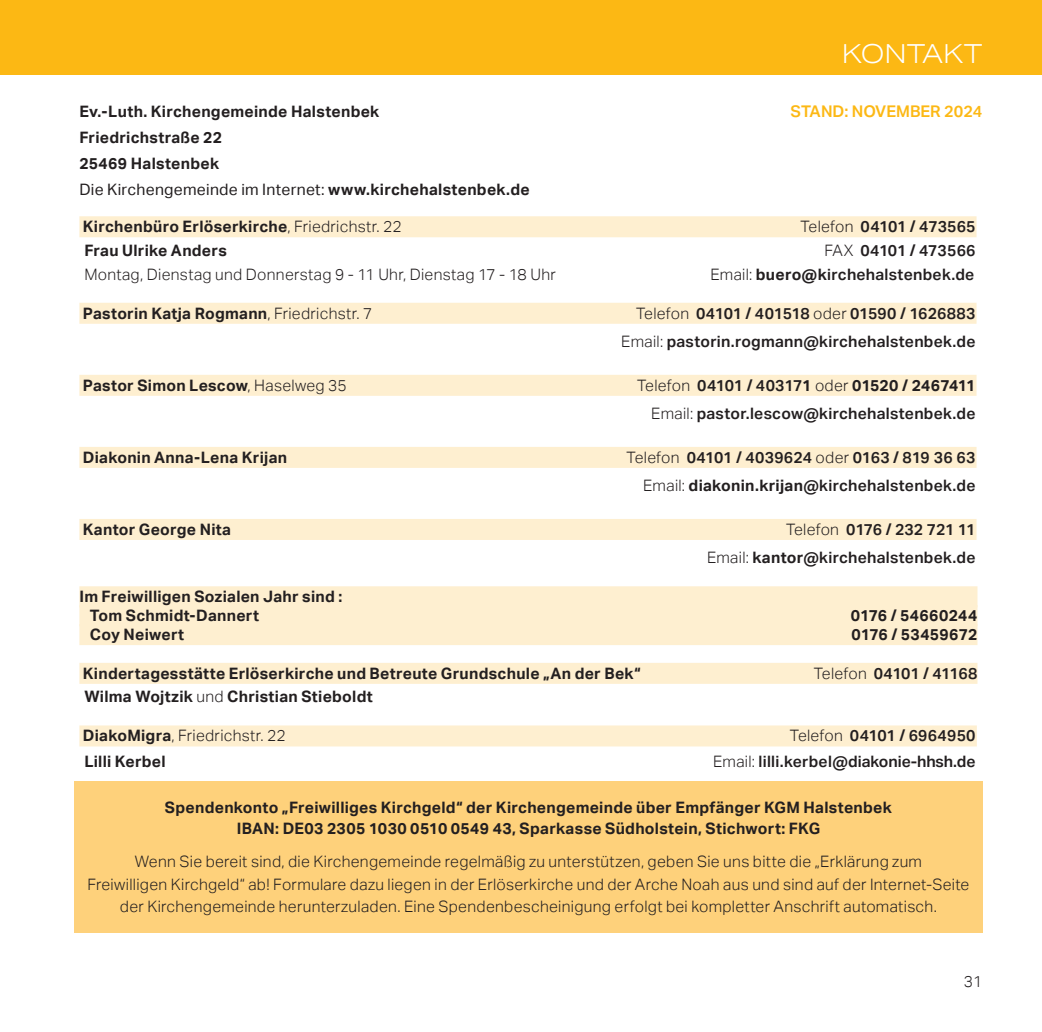
<style>
.page{position:relative;width:1042px;height:1032px;background:#fff}
.page>*{position:absolute;margin:0;border:0;box-sizing:border-box;transform-origin:0 0}
._00_Titel_IS{font:300 26.25px "Aktiv Grotesk Ex";color:#fff}
._00_Titel{font:600 16.1px "Aktiv Grotesk";color:#fcb814}
.t1{font:700 15.75px/18.9px "Aktiv Grotesk";letter-spacing:.015em;color:#231f20}
.t2{font:300 15.75px "Aktiv Grotesk";letter-spacing:.02em;color:#231f20}
.t3{font:600 15.75px "Aktiv Grotesk";letter-spacing:.015em;color:#231f20}
.t4{font:600 15.75px "Aktiv Grotesk";letter-spacing:-.01em;color:#231f20}
.t5{font:15.75px "Aktiv Grotesk";letter-spacing:.015em;color:#231f20}
.t6{font:600 15.75px "Aktiv Grotesk";letter-spacing:-.03em;color:#231f20}
.s1{font-weight:700}
.s2{font-weight:300}
.s3{font-weight:600}
</style>
<div class="page">
<div style="left:0;top:0;width:1042px;height:74px;background:#fcb814"></div>
<div style="left:74px;top:781px;width:908px;height:152px;background:#fed17b"></div>
<div style="left:79px;top:216px;width:897px;height:21px;background:#feefd0"></div>
<div style="left:79px;top:303px;width:897px;height:21px;background:#feefd0"></div>
<div style="left:79px;top:375px;width:897px;height:21px;background:#feefd0"></div>
<div style="left:79px;top:447px;width:897px;height:21px;background:#feefd0"></div>
<div style="left:79px;top:519px;width:897px;height:21px;background:#feefd0"></div>
<div style="left:79px;top:586px;width:898px;height:21px;background:#feefd0"></div>
<div style="left:79px;top:605px;width:898px;height:21px;background:#feefd0"></div>
<div style="left:79px;top:624px;width:898px;height:21px;background:#feefd0"></div>
<div style="left:79px;top:663px;width:898px;height:21px;background:#feefd0"></div>
<div style="left:79px;top:725px;width:898px;height:21px;background:#feefd0"></div>
<p class="_00_Titel_IS" style="left:842px;top:39px;width:142px">KONTAKT</p>
<p class="t1" style="left:79px;top:102px;width:301px">Ev.-Luth. Kirchengemeinde Halstenbek</p>
<p class="_00_Titel" style="left:790px;top:102px;width:193px">STAND: NOVEMBER 2024</p>
<p class="t1" style="left:79px;top:128px;width:144px">Friedrichstraße 22</p>
<p class="t1" style="left:79px;top:154px;width:141px">25469 Halstenbek</p>
<p class="t5" style="left:79px;top:181px;width:452px">Die Kirchengemeinde im Internet: <span class="s1">www.kirchehalstenbek.de</span></p>
<p class="t1" style="left:83px;top:217px;width:320px">Kirchenbüro Erlöserkirche<span class="s2">, Friedrichstr. 22</span></p>
<p class="t3" style="left:800px;top:217px;width:177px"><span class="s2">Telefon</span> 04101 / 473565</p>
<p class="t1" style="left:84px;top:241px;width:144px">Frau Ulrike Anders</p>
<p class="t3" style="left:824px;top:241px;width:153px"><span class="s2">FAX</span> 04101 / 473566</p>
<p class="t2" style="left:84px;top:265px;width:473px">Montag, Dienstag und Donnerstag 9 - 11 Uhr, Dienstag 17 - 18 Uhr</p>
<p class="t3" style="left:710px;top:265px;width:265px"><span class="s2">Email:</span> <span class="s1">buero@k</span>irchehalstenbek.de</p>
<p class="t1" style="left:83px;top:304px;width:291px">Pastorin Katja Rogmann<span class="s2">, Friedrichstr. 7</span></p>
<p class="t4" style="left:636px;top:304px;width:341px"><span class="s2">Telefon</span> 04101 / 401518 <span class="s2">oder</span> 01590 / 1626883</p>
<p class="t3" style="left:621px;top:332px;width:356px"><span class="s2">Email:</span> pastorin.rogmann@kirchehalstenbek.de</p>
<p class="t1" style="left:83px;top:376px;width:265px">Pastor Simon Lescow<span class="s2">, Haselweg 35</span></p>
<p class="t1" style="left:637px;top:376px;width:340px"><span class="s2">Telefon</span> <span class="s3">04101 / 40317</span>1 <span class="s2">oder</span> 01520 / 2467411</p>
<p class="t3" style="left:651px;top:404px;width:326px"><span class="s2">Email:</span> pastor.lescow@kirchehalstenbek.de</p>
<p class="t1" style="left:83px;top:448px;width:206px">Diakonin Anna-Lena Krijan</p>
<p class="t3" style="left:626px;top:448px;width:350px"><span class="s2">Telefon</span> 04101 / 4039624 <span class="s2">oder</span> 0163 / 819 36 63</p>
<p class="t3" style="left:643px;top:477px;width:334px"><span class="s2">Email:</span> <span class="s1">diakonin.krijan</span>@kirchehalstenbek.de</p>
<p class="t1" style="left:83px;top:520px;width:150px">Kantor George Nita</p>
<p class="t4" style="left:786px;top:520px;width:191px"><span class="s2">Telefon</span> 0176 / 232 721 11</p>
<p class="t3" style="left:707px;top:549px;width:270px"><span class="s2">Email:</span> <span class="s1">kantor</span>@kirchehalstenbek.de</p>
<p class="t1" style="left:90px;top:587px;width:254px;text-indent:-11px">Im Freiwilligen Sozialen Jahr sind :<br>Tom Schmidt-Dannert</p>
<p class="t1" style="left:851px;top:606px;width:128px">0176 / 54660244</p>
<p class="t1" style="left:90px;top:625px;width:96px">Coy Neiwert</p>
<p class="t1" style="left:851px;top:625px;width:127px">0176 / 53459672</p>
<p class="t1" style="left:83px;top:664px;width:559px">Kindertagesstätte Erlöserkirche und Betreute Grundschule „An der Bek“</p>
<p class="t6" style="left:814px;top:664px;width:165px"><span class="s2">Telefon</span> 04101 / 41168</p>
<p class="t1" style="left:84px;top:687px;width:290px">Wilma Wojtzik <span class="s2">und</span> Christian Stieboldt</p>
<p class="t2" style="left:83px;top:726px;width:204px"><span class="s1">DiakoMigra</span>, Friedrichstr. 22</p>
<p class="t3" style="left:790px;top:726px;width:187px"><span class="s2">Telefon</span> 04101 / 6964950</p>
<p class="t1" style="left:84px;top:752px;width:83px">Lilli Kerbel</p>
<p class="t3" style="left:713px;top:752px;width:264px"><span class="s2">Email:</span> lilli.kerbel@diakonie-hhsh.de</p>
<p class="t1" style="left:165px;top:798px;width:728px">Spendenkonto „Freiwilliges Kirchgeld“ der Kirchengemeinde über Empfänger KGM Halstenbek</p>
<p class="t1" style="left:237px;top:819px;width:585px">IBAN: DE03 2305 1030 0510 0549 43, Sparkasse Südholstein, Stichwort: FKG</p>
<p class="t2" style="left:135px;top:852px;width:789px">Wenn Sie bereit sind, die Kirchengemeinde regelmäßig zu unterstützen, geben Sie uns bitte die „Erklärung zum</p>
<p class="t2" style="left:87px;top:875px;width:883px">Freiwilligen Kirchgeld“ ab! Formulare dazu liegen in der Erlöserkirche und der Arche Noah aus und sind auf der Internet-Seite</p>
<p class="t2" style="left:120px;top:898px;width:818px">der Kirchengemeinde herunterzuladen. Eine Spendenbescheinigung erfolgt bei kompletter Anschrift automatisch.</p>
<p class="t2" style="left:964px;top:972px;width:20px">31</p>
</div>
